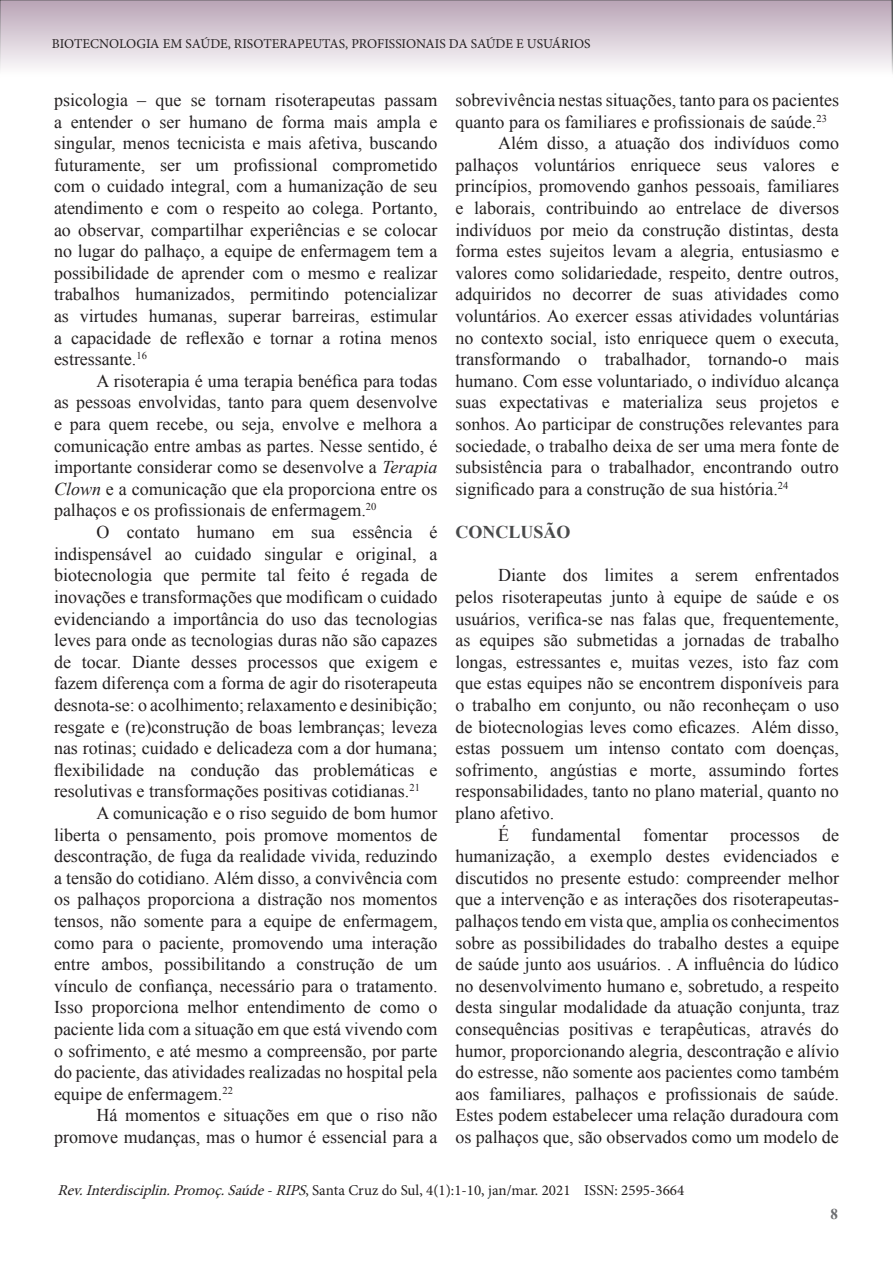
<style>
.page{position:relative;width:893px;height:1263px;background:#fff}
.page>*{position:absolute;margin:0;border:0;box-sizing:border-box;transform-origin:0 0}
.Corpo_de_texto_3{font:18px/21.6px "Times New Roman";color:#231f20;text-align:justify}
.Normal__Web{font:18px/21.6px "Times New Roman";color:#231f20;text-align:justify}
.t1{font:700 18px "Times New Roman";color:#494a4b}
.t2{font:15px "Minion Pro";color:#231f20}
.t3{font:700 15px "Times New Roman";color:#6c6d70}
.t4{font:13.5px "Minion Pro";color:#231f20}
.s1{font-style:italic}
</style>
<div class="page">
<svg style="left:0;top:0;width:892px;height:71px;background:#d8ccd6"></svg>
<svg style="left:892px;top:0;width:1px;height:74px"></svg>
<p class="t4" style="left:52px;top:35px;width:540px">BIOTECNOLOGIA EM SAÚDE, RISOTERAPEUTAS, PROFISSIONAIS DA SAÚDE E USUÁRIOS</p>
<p class="Corpo_de_texto_3" style="left:54px;top:89px;width:385px">psicologia – que se tornam risoterapeutas passam a entender o ser humano de forma mais ampla e singular, menos tecnicista e mais afetiva, buscando futuramente, ser um profissional comprometido com o cuidado integral, com a humanização de seu atendimento e com o respeito ao colega. Portanto, ao observar, compartilhar experiências e se colocar no lugar do palhaço, a equipe de enfermagem tem a possibilidade de aprender com o mesmo e realizar trabalhos humanizados, permitindo potencializar as virtudes humanas, superar barreiras, estimular a capacidade de reflexão e tornar a rotina menos estressante.<sup>16</sup></p>
<p class="Corpo_de_texto_3" style="left:54px;top:370px;width:385px;text-indent:43px">A risoterapia é uma terapia benéfica para todas as pessoas envolvidas, tanto para quem desenvolve e para quem recebe, ou seja, envolve e melhora a comunicação entre ambas as partes. Nesse sentido, é importante considerar como se desenvolve a <span class="s1">Terapia Clown</span> e a comunicação que ela proporciona entre os palhaços e os profissionais de enfermagem.<sup>20</sup></p>
<p class="Corpo_de_texto_3" style="left:54px;top:521px;width:385px;text-indent:43px">O contato humano em sua essência é indispensável ao cuidado singular e original, a biotecnologia que permite tal feito é regada de inovações e transformações que modificam o cuidado evidenciando a importância do uso das tecnologias leves para onde as tecnologias duras não são capazes de tocar. Diante desses processos que exigem e fazem diferença com a forma de agir do risoterapeuta desnota-se: o acolhimento; relaxamento e desinibição; resgate e (re)construção de boas lembranças; leveza nas rotinas; cuidado e delicadeza com a dor humana; flexibilidade na condução das problemáticas e resolutivas e transformações positivas cotidianas.<sup>21</sup></p>
<p class="Corpo_de_texto_3" style="left:54px;top:802px;width:385px;text-indent:43px">A comunicação e o riso seguido de bom humor liberta o pensamento, pois promove momentos de descontração, de fuga da realidade vivida, reduzindo a tensão do cotidiano. Além disso, a convivência com os palhaços proporciona a distração nos momentos tensos, não somente para a equipe de enfermagem, como para o paciente, promovendo uma interação entre ambos, possibilitando a construção de um vínculo de confiança, necessário para o tratamento.<br>Isso proporciona melhor entendimento de como o paciente lida com a situação em que está vivendo com o sofrimento, e até mesmo a compreensão, por parte do paciente, das atividades realizadas no hospital pela equipe de enfermagem.<sup>22</sup></p>
<p class="Corpo_de_texto_3" style="left:54px;top:1104px;width:385px;text-align:right">Há momentos e situações em que o riso não promove mudanças, mas o humor é essencial para a</p>
<p class="Corpo_de_texto_3" style="left:455px;top:89px;width:385px">sobrevivência nestas situações, tanto para os pacientes quanto para os familiares e profissionais de saúde.<sup>23</sup></p>
<p class="Corpo_de_texto_3" style="left:455px;top:132px;width:385px;text-indent:43px">Além disso, a atuação dos indivíduos como palhaços voluntários enriquece seus valores e princípios, promovendo ganhos pessoais, familiares e laborais, contribuindo ao entrelace de diversos indivíduos por meio da construção distintas, desta forma estes sujeitos levam a alegria, entusiasmo e valores como solidariedade, respeito, dentre outros, adquiridos no decorrer de suas atividades como voluntários. Ao exercer essas atividades voluntárias no contexto social, isto enriquece quem o executa, transformando o trabalhador, tornando-o mais humano. Com esse voluntariado, o indivíduo alcança suas expectativas e materializa seus projetos e sonhos. Ao participar de construções relevantes para sociedade, o trabalho deixa de ser uma mera fonte de subsistência para o trabalhador, encontrando outro significado para a construção de sua história.<sup>24</sup></p>
<p class="t1" style="left:455px;top:520px;width:117px">CONCLUSÃO</p>
<p class="Normal__Web" style="left:455px;top:564px;width:385px;text-indent:43px">Diante dos limites a serem enfrentados pelos risoterapeutas junto à equipe de saúde e os usuários, verifica-se nas falas que, frequentemente, as equipes são submetidas a jornadas de trabalho longas, estressantes e, muitas vezes, isto faz com que estas equipes não se encontrem disponíveis para o trabalho em conjunto, ou não reconheçam o uso de biotecnologias leves como eficazes. Além disso, estas possuem um intenso contato com doenças, sofrimento, angústias e morte, assumindo fortes responsabilidades, tanto no plano material, quanto no plano afetivo.</p>
<p class="Normal__Web" style="left:455px;top:823px;width:385px;text-indent:43px">É fundamental fomentar processos de humanização, a exemplo destes evidenciados e discutidos no presente estudo: compreender melhor que a intervenção e as interações dos risoterapeutas&shy;palhaços tendo em vista que, amplia os conhecimentos sobre as possibilidades do trabalho destes a equipe de saúde junto aos usuários. . A influência do lúdico no desenvolvimento humano e, sobretudo, a respeito desta singular modalidade da atuação conjunta, traz consequências positivas e terapêuticas, através do humor, proporcionando alegria, descontração e alívio do estresse, não somente aos pacientes como também aos familiares, palhaços e profissionais de saúde.<br>Estes podem estabelecer uma relação duradoura com os palhaços que, são observados como um modelo de</p>
<p class="t2" style="left:57px;top:1180px;width:628px"><span class="s1">Rev.Interdisciplin.Promoç.Saúde-RIPS</span>, Santa Cruz do Sul, 4(1):1-10, jan/mar. 2021 ISSN: 2595-3664</p>
<p class="t3" style="left:831px;top:1204px;width:9px">8</p>
</div>
